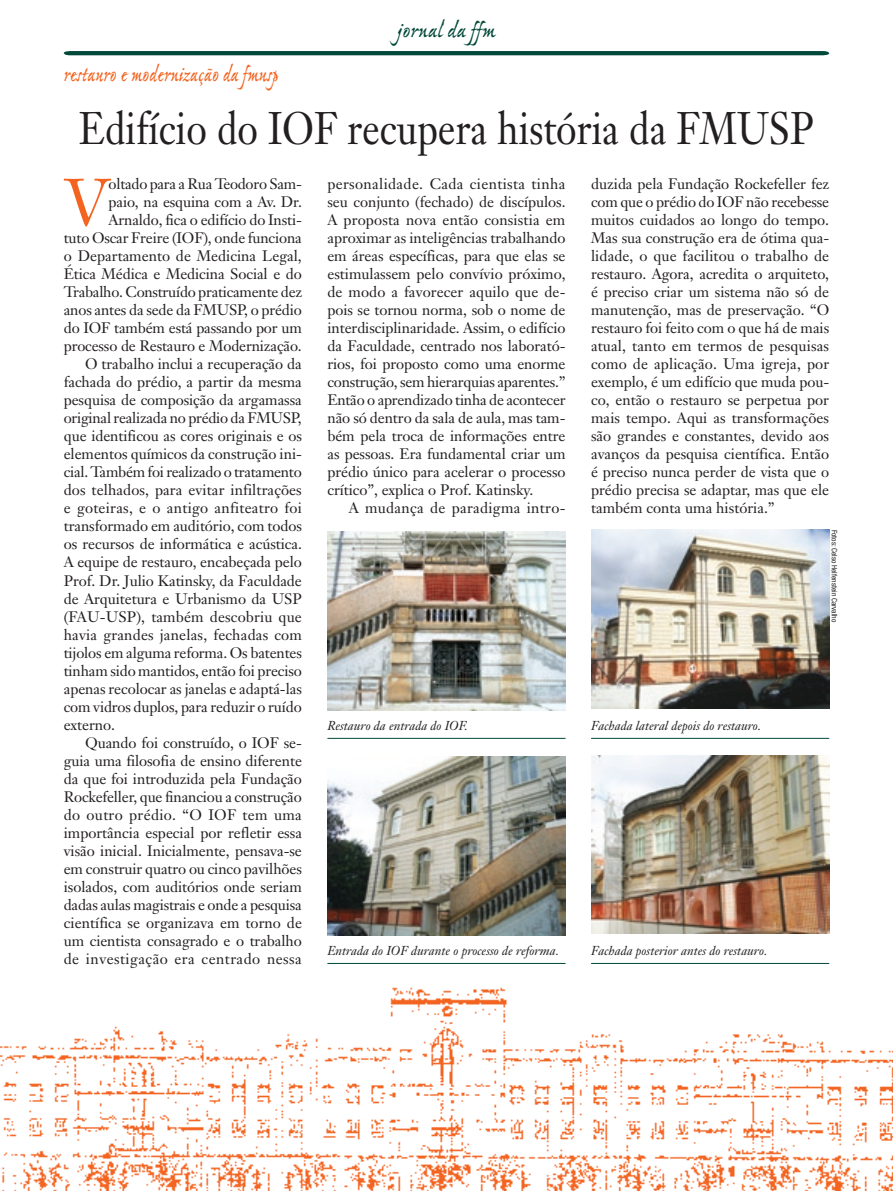
<style>
.page{position:relative;width:893px;height:1191px;background:#fff}
.page>*{position:absolute;margin:0;border:0;box-sizing:border-box;transform-origin:0 0}
.t1{font:65.55px "Janson Text";color:#f36421;scale:.9 1}
.t2{font:45px "Janson Text";color:#231f20;scale:.85 1}
.t3{font:24px "Ex Ponto MM 450";letter-spacing:-.005em;color:#f36421;scale:.85 1}
.t4{font:24px "Ex Ponto MM 450";letter-spacing:-.01em;color:#004839}
.t5{font:15px/18px "Janson Text";letter-spacing:-.005em;color:#231f20;text-align:justify}
.t6{font:15px "Janson Text";letter-spacing:.02em;color:#231f20}
.t7{font:15px "Janson Text";letter-spacing:.015em;color:#231f20}
.t8{font:15px "Janson Text";letter-spacing:.03em;color:#231f20}
.t9{font:italic 12.75px "Janson Text";color:#231f20}
.t10{font:condensed 7.5px "Helvetica Neue";color:#231f20}
</style>
<div class="page">
<img style="left:0;top:987px;width:893px;height:204px">
<svg style="left:64px;top:51px;width:765px;height:4px;background:#034a3b"></svg>
<img style="left:591px;top:755px;width:238px;height:178px">
<img style="left:591px;top:530px;width:238px;height:178px">
<img style="left:327px;top:531px;width:239px;height:179px">
<hr style="left:327px;top:738px;width:239px;height:1px;background:#004839">
<hr style="left:591px;top:738px;width:238px;height:1px;background:#004839">
<hr style="left:591px;top:963px;width:238px;height:1px;background:#004839">
<img style="left:327px;top:756px;width:239px;height:179px">
<hr style="left:327px;top:963px;width:239px;height:1px;background:#004839">
<h3 class="t4" style="left:397px;top:18px;width:100px">jornal da ffm</h3>
<h3 class="t3" style="left:64px;top:62px;width:254px">restauro e modernização da fmusp</h3>
<h2 class="t2" style="left:79px;top:100px;width:866px">Edifício do IOF recupera história da FMUSP</h2>
<h1 class="t1" style="left:65px;top:161px;width:50px">V</h1>
<p class="t5" style="left:109px;top:175px;width:195px">oltado para a Rua Teodoro Sam-</p>
<p class="t5" style="left:327px;top:175px;width:240px">personalidade. Cada cientista tinha seu conjunto (fechado) de discípulos.<br>A proposta nova então consistia em aproximar as inteligências trabalhando em áreas específicas, para que elas se estimulassem pelo convívio próximo, de modo a favorecer aquilo que de&shy;pois se tornou norma, sob o nome de interdisciplinaridade. Assim, o edifício da Faculdade, centrado nos laborató&shy;rios, foi proposto como uma enorme construção, sem hierarquias aparentes.” Então o aprendizado tinha de acontecer não só dentro da sala de aula, mas tam&shy;bém pela troca de informações entre as pessoas. Era fundamental criar um prédio único para acelerar o processo crítico”, explica o Prof. Katinsky.</p>
<p class="t6" style="left:349px;top:499px;width:218px">A mudança de paradigma intro-</p>
<p class="t5" style="left:591px;top:175px;width:240px">duzida pela Fundação Rockefeller fez com que o prédio do IOF não recebesse muitos cuidados ao longo do tempo.<br>Mas sua construção era de ótima qua&shy;lidade, o que facilitou o trabalho de restauro. Agora, acredita o arquiteto, é preciso criar um sistema não só de manutenção, mas de preservação. “O restauro foi feito com o que há de mais atual, tanto em termos de pesquisas como de aplicação. Uma igreja, por exemplo, é um edifício que muda pou&shy;co, então o restauro se perpetua por mais tempo. Aqui as transformações são grandes e constantes, devido aos avanços da pesquisa científica. Então é preciso nunca perder de vista que o prédio precisa se adaptar, mas que ele também conta uma história.”</p>
<p class="t5" style="left:109px;top:193px;width:195px">paio, na esquina com a Av. Dr.</p>
<p class="t5" style="left:109px;top:211px;width:195px">Arnaldo, fica o edifício do Insti-</p>
<p class="t5" style="left:64px;top:229px;width:240px">tuto Oscar Freire (IOF), onde funciona</p>
<p class="t5" style="left:64px;top:247px;width:240px">o Departamento de Medicina Legal,</p>
<p class="t5" style="left:64px;top:265px;width:240px">Ética Médica e Medicina Social e do</p>
<p class="t5" style="left:64px;top:283px;width:240px">Trabalho. Construído praticamente dez</p>
<p class="t5" style="left:64px;top:301px;width:240px">anos antes da sede da FMUSP, o prédio</p>
<p class="t5" style="left:64px;top:319px;width:240px">do IOF também está passando por um</p>
<p class="t5" style="left:64px;top:337px;width:240px">processo de Restauro e Modernização.</p>
<p class="t5" style="left:85px;top:355px;width:218px">O trabalho inclui a recuperação da</p>
<p class="t5" style="left:64px;top:373px;width:240px">fachada do prédio, a partir da mesma</p>
<p class="t5" style="left:64px;top:391px;width:240px">pesquisa de composição da argamassa</p>
<p class="t5" style="left:64px;top:409px;width:239px">original realizada no prédio da FMUSP,</p>
<p class="t5" style="left:64px;top:427px;width:240px">que identificou as cores originais e os</p>
<p class="t5" style="left:64px;top:445px;width:240px">elementos químicos da construção ini-</p>
<p class="t5" style="left:64px;top:463px;width:239px">cial. Também foi realizado o tratamento</p>
<p class="t5" style="left:64px;top:481px;width:240px">dos telhados, para evitar infiltrações</p>
<p class="t7" style="left:64px;top:499px;width:240px">e goteiras, e o antigo anfiteatro foi</p>
<p class="t5" style="left:64px;top:517px;width:240px">transformado em auditório, com todos</p>
<p class="t5" style="left:64px;top:535px;width:240px">os recursos de informática e acústica.</p>
<p class="t5" style="left:64px;top:553px;width:240px">A equipe de restauro, encabeçada pelo</p>
<p class="t5" style="left:64px;top:571px;width:240px">Prof. Dr. Julio Katinsky, da Faculdade</p>
<p class="t5" style="left:64px;top:589px;width:240px">de Arquitetura e Urbanismo da USP</p>
<p class="t5" style="left:64px;top:607px;width:240px">(FAU-USP), também descobriu que</p>
<p class="t5" style="left:64px;top:625px;width:240px">havia grandes janelas, fechadas com</p>
<p class="t5" style="left:64px;top:643px;width:240px">tijolos em alguma reforma. Os batentes</p>
<p class="t5" style="left:64px;top:661px;width:239px">tinham sido mantidos, então foi preciso</p>
<p class="t5" style="left:64px;top:679px;width:240px">apenas recolocar as janelas e adaptá-las</p>
<p class="t5" style="left:64px;top:697px;width:239px">com vidros duplos, para reduzir o ruído</p>
<p class="t5" style="left:64px;top:715px;width:53px">externo.</p>
<p class="t5" style="left:85px;top:733px;width:218px">Quando foi construído, o IOF se-</p>
<p class="t5" style="left:64px;top:751px;width:240px">guia uma filosofia de ensino diferente</p>
<p class="t5" style="left:64px;top:769px;width:240px">da que foi introduzida pela Fundação</p>
<p class="t5" style="left:64px;top:787px;width:240px">Rockefeller, que financiou a construção</p>
<p class="t6" style="left:64px;top:805px;width:240px">do outro prédio. “O IOF tem uma</p>
<p class="t5" style="left:64px;top:823px;width:240px">importância especial por refletir essa</p>
<p class="t5" style="left:64px;top:841px;width:240px">visão inicial. Inicialmente, pensava-se</p>
<p class="t5" style="left:64px;top:859px;width:240px">em construir quatro ou cinco pavilhões</p>
<p class="t5" style="left:64px;top:877px;width:240px">isolados, com auditórios onde seriam</p>
<p class="t5" style="left:64px;top:895px;width:239px">dadas aulas magistrais e onde a pesquisa</p>
<p class="t5" style="left:64px;top:913px;width:240px">científica se organizava em torno de</p>
<p class="t5" style="left:64px;top:931px;width:240px">um cientista consagrado e o trabalho</p>
<p class="t8" style="left:64px;top:949px;width:240px">de investigação era centrado nessa</p>
<p class="t10" style="left:839px;top:530px;width:94px;rotate:90deg">Fotos: Celso Helfenstein Carvalho</p>
<p class="t9" style="left:327px;top:717px;width:142px">Restauro da entrada do IOF.</p>
<p class="t9" style="left:591px;top:717px;width:172px">Fachada lateral depois do restauro.</p>
<p class="t9" style="left:327px;top:942px;width:233px">Entrada do IOF durante o processo de reforma.</p>
<p class="t9" style="left:591px;top:942px;width:178px">Fachada posterior antes do restauro.</p>
</div>
